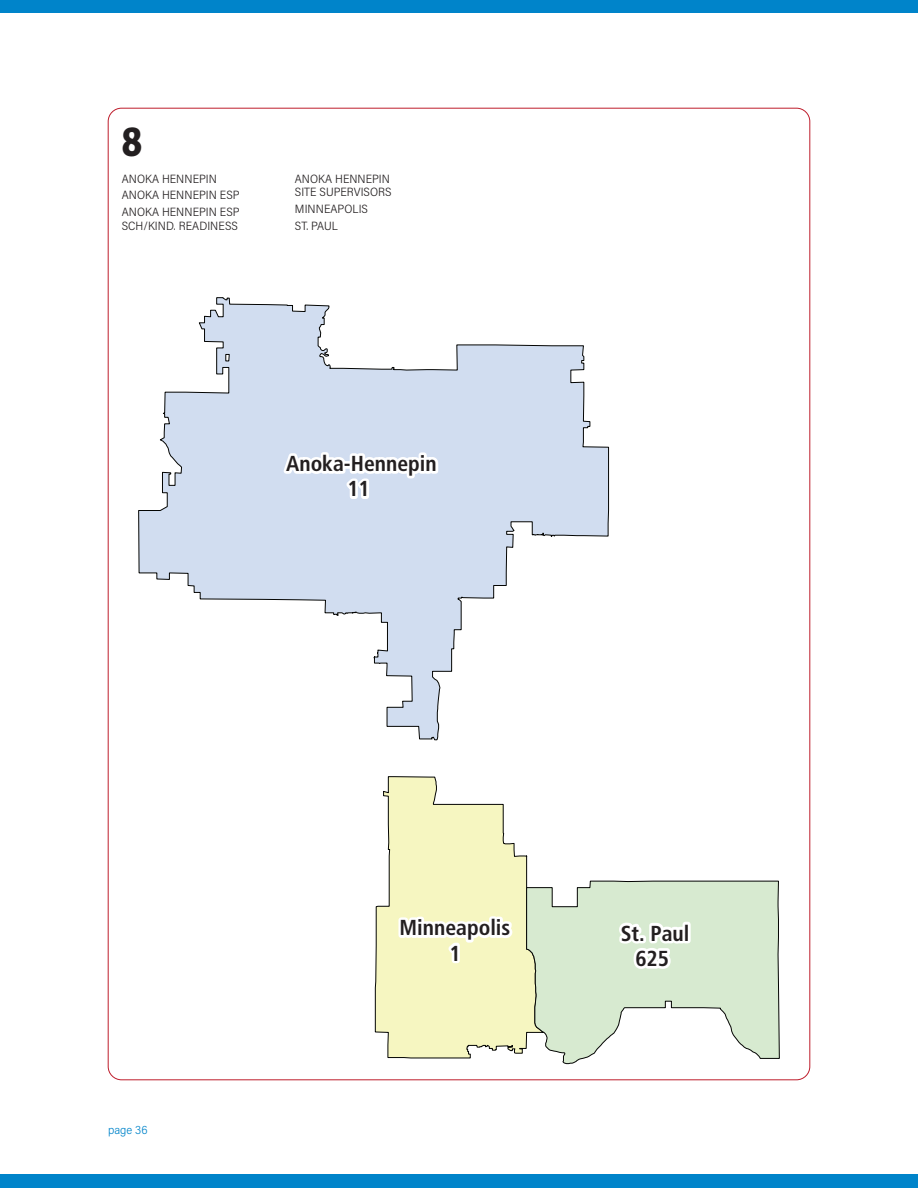
<style>
.page{position:relative;width:918px;height:1188px;background:#fff}
.page>*{position:absolute;margin:0;border:0;box-sizing:border-box;transform-origin:0 0}
.District_Letter{font:600 45px "Urbana";color:#231f20}
.t1{font:700 condensed 21.6px/25.3px "Frutiger LT Std";color:#231f20;text-align:center}
.District_Names{font:300 12px/13.5px "Acumin Pro Semi Cond";letter-spacing:.005em;color:#231f20}
.t2{font:300 12px "Acumin Pro Semi Cond";color:#0084ca}
</style>
<div class="page">
<div style="left:0;top:0;width:918px;height:14px;background:#0084ca"></div>
<div style="left:0;top:1174px;width:918px;height:14px;background:#0084ca"></div>
<svg style="left:138px;top:297px;width:471px;height:443px"></svg>
<svg style="left:279px;top:417px;width:162px;height:85px"></svg>
<svg style="left:375px;top:776px;width:153px;height:282px"></svg>
<svg style="left:396px;top:884px;width:119px;height:87px"></svg>
<svg style="left:526px;top:881px;width:254px;height:183px"></svg>
<div style="left:683px;top:922px;width:8px;height:21px;border:5px solid #fff"></div>
<svg style="left:615px;top:919px;width:73px;height:58px"></svg>
<p class="District_Letter" style="left:122px;top:116px;width:22px">8</p>
<p class="District_Names" style="left:122px;top:171px;width:96px">ANOKA HENNEPIN</p>
<p class="District_Names" style="left:122px;top:188px;width:119px">ANOKA HENNEPIN ESP</p>
<p class="District_Names" style="left:122px;top:205px;width:119px">ANOKA HENNEPIN ESP<br>SCH/KIND. READINESS</p>
<p class="District_Names" style="left:295px;top:171px;width:98px">ANOKA HENNEPIN<br>SITE SUPERVISORS</p>
<p class="District_Names" style="left:295px;top:201px;width:75px">MINNEAPOLIS</p>
<p class="District_Names" style="left:295px;top:218px;width:44px">ST. PAUL</p>
<p class="t1" style="left:286px;top:451px;width:152px">Anoka-Hennepin<br>11</p>
<p class="t2" style="left:108px;top:1122px;width:41px">page 36</p>
<p class="t1" style="left:400px;top:915px;width:112px">Minneapolis<br>1</p>
<p class="t1" style="left:621px;top:921px;width:70px">St. Paul<br>625</p>
</div>
